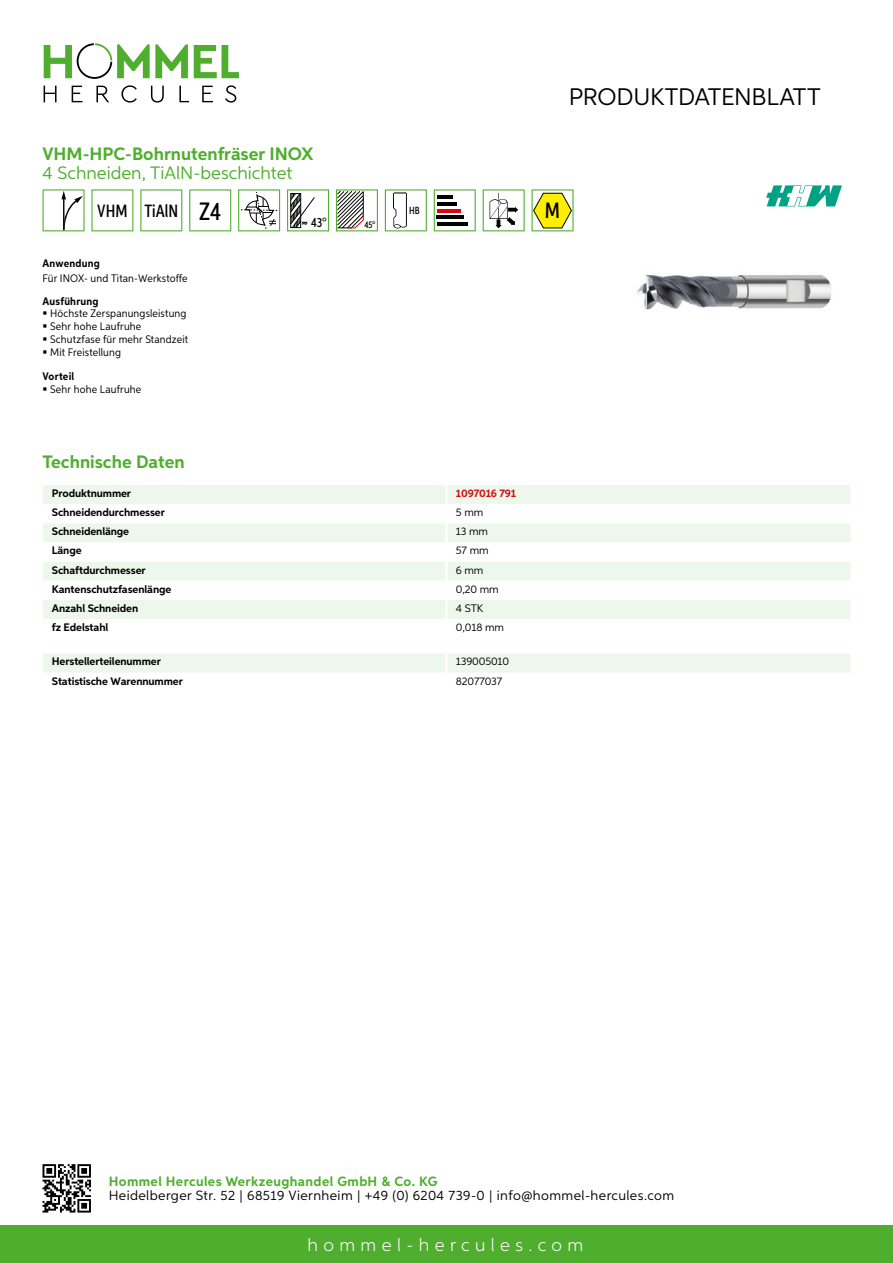
<style>
.page{position:relative;width:893px;height:1263px;background:#fff}
.page>*{position:absolute;margin:0;border:0;box-sizing:border-box;transform-origin:0 0}
.t1{font:24px "Aspira";letter-spacing:-.01em;color:#000}
.t2{font:500 22.2px "Aspira XX Nar";color:#000}
.t3{font:700 18px "Aspira";color:#50ae2f}
.t4{font:18px "Aspira";color:#50ae2f}
.t5{font:300 18px "Aspira";letter-spacing:.3em;color:#fff}
.t6{font:500 17.85px "Aspira XX Nar";color:#000}
.t7{font:13.5px "Aspira";letter-spacing:.03em;color:#000}
.t8{font:700 13.5px "Aspira";letter-spacing:.03em;color:#50ae2f}
.t9{font:500 13.35px "Aspira XX Nar";color:#000}
.t10{font:700 10.95px "Aspira";letter-spacing:-.01em;color:#000}
.t11{font:10.95px/12.8px "Aspira Nar";letter-spacing:.015em;color:#000}
.t12{font:10.95px "Aspira";letter-spacing:-.01em;color:#000}
.t13{font:700 10.95px "Aspira Nar";letter-spacing:.02em;color:#000}
.t14{font:700 10.95px "Aspira";letter-spacing:-.01em;color:#cd1013}
.t15{font:500 10.35px "Aspira XX Nar";color:#000}
.t16{font:500 9.6px "Aspira XX Nar";color:#000}
.s1{font-size:25.2px}
</style>
<div class="page">
<div style="left:0;top:1226px;width:893px;height:37px;background:#50ae2f"></div>
<svg style="left:43px;top:1164px;width:48px;height:48px"></svg>
<svg style="left:194px;top:45px;width:45px;height:33px"></svg>
<svg style="left:44px;top:43px;width:144px;height:36px"></svg>
<svg style="left:44px;top:86px;width:13px;height:16px"></svg>
<svg style="left:72px;top:86px;width:10px;height:16px"></svg>
<svg style="left:96px;top:86px;width:13px;height:16px"></svg>
<svg style="left:121px;top:85px;width:16px;height:18px"></svg>
<svg style="left:151px;top:86px;width:13px;height:17px"></svg>
<svg style="left:179px;top:86px;width:10px;height:16px"></svg>
<svg style="left:202px;top:86px;width:11px;height:16px"></svg>
<svg style="left:225px;top:85px;width:11px;height:18px"></svg>
<div style="left:43px;top:485px;width:807px;height:19px;background:#eef7eb"></div>
<svg style="left:43px;top:524px;width:807px;height:95px;fill:#eef7eb"></svg>
<hr style="left:445px;top:485px;width:3px;height:19px;background:#fff">
<hr style="left:445px;top:523px;width:3px;height:19px;background:#fff">
<hr style="left:445px;top:542px;width:3px;height:20px;background:#fff">
<hr style="left:445px;top:562px;width:3px;height:19px;background:#fff">
<hr style="left:445px;top:581px;width:3px;height:19px;background:#fff">
<hr style="left:445px;top:600px;width:3px;height:19px;background:#fff">
<div style="left:43px;top:654px;width:807px;height:18px;background:#eef7eb"></div>
<svg style="left:43px;top:189px;width:42px;height:42px"></svg>
<svg style="left:91px;top:189px;width:42px;height:42px"></svg>
<svg style="left:140px;top:189px;width:42px;height:42px"></svg>
<svg style="left:189px;top:189px;width:42px;height:42px"></svg>
<svg style="left:238px;top:189px;width:42px;height:42px"></svg>
<svg style="left:287px;top:189px;width:42px;height:42px"></svg>
<svg style="left:336px;top:189px;width:42px;height:42px"></svg>
<svg style="left:385px;top:189px;width:42px;height:42px"></svg>
<svg style="left:434px;top:189px;width:42px;height:42px"></svg>
<hr style="left:437px;top:196px;width:16px;height:3px;background:#000">
<hr style="left:437px;top:202px;width:20px;height:4px;background:#000">
<hr style="left:437px;top:209px;width:23px;height:3px;background:#e3000b">
<hr style="left:437px;top:216px;width:27px;height:3px;background:#000">
<hr style="left:437px;top:222px;width:31px;height:4px;background:#000">
<svg style="left:483px;top:189px;width:42px;height:42px"></svg>
<svg style="left:532px;top:189px;width:42px;height:42px"></svg>
<img style="left:637px;top:275px;width:194px;height:35px">
<svg style="left:766px;top:185px;width:76px;height:21px"></svg>
<h3 class="t3" style="left:43px;top:142px;width:272px">VHM-HPC-Bohrnutenfräser INOX</h3>
<h3 class="t4" style="left:43px;top:162px;width:251px">4 Schneiden, TiAlN -beschichtet</h3>
<h3 class="t6" style="left:97px;top:200px;width:125px">VHM TiAlN <span class="s1">Z4</span></h3>
<p class="t13" style="left:43px;top:257px;width:59px">Anwendung</p>
<p class="t11" style="left:43px;top:272px;width:147px">Für INOX- und Titan-Werkstoffe</p>
<p class="t13" style="left:43px;top:294px;width:58px">Ausführung</p>
<p class="t11" style="left:50px;top:307px;width:139px">Höchste Zerspanungsleistung<br>Sehr hohe Laufruhe<br>Schutzfase für mehr Standzeit<br>Mit Freistellung</p>
<p class="t13" style="left:43px;top:369px;width:33px">Vorteil</p>
<p class="t11" style="left:50px;top:382px;width:93px">Sehr hohe Laufruhe</p>
<p class="t9" style="left:311px;top:215px;width:17px">43°</p>
<p class="t16" style="left:364px;top:219px;width:13px">45°</p>
<h1 class="t1" style="left:569px;top:82px;width:253px">Produktdatenblatt</h1>
<p class="t15" style="left:409px;top:204px;width:12px">HB</p>
<h2 class="t2" style="left:545px;top:197px;width:17px">M</h2>
<h3 class="t3" style="left:43px;top:451px;width:144px">Technische Daten</h3>
<p class="t10" style="left:52px;top:486px;width:81px">Produktnummer</p>
<p class="t14" style="left:456px;top:486px;width:62px">1097016 791</p>
<p class="t10" style="left:52px;top:506px;width:115px">Schneidendurchmesser</p>
<p class="t12" style="left:456px;top:506px;width:29px">5 mm</p>
<p class="t10" style="left:52px;top:525px;width:79px">Schneidenlänge</p>
<p class="t12" style="left:456px;top:525px;width:34px">13 mm</p>
<p class="t10" style="left:52px;top:544px;width:31px">Länge</p>
<p class="t12" style="left:456px;top:544px;width:34px">57 mm</p>
<p class="t10" style="left:52px;top:563px;width:95px">Schaftdurchmesser</p>
<p class="t12" style="left:456px;top:563px;width:29px">6 mm</p>
<p class="t10" style="left:52px;top:582px;width:121px">Kantenschutzfasenlänge</p>
<p class="t12" style="left:456px;top:582px;width:44px">0,20 mm</p>
<p class="t10" style="left:52px;top:601px;width:88px">Anzahl Schneiden</p>
<p class="t12" style="left:456px;top:601px;width:23px">4 STK</p>
<p class="t10" style="left:52px;top:620px;width:58px">fz Edelstahl</p>
<p class="t12" style="left:456px;top:620px;width:50px">0,018 mm</p>
<p class="t10" style="left:52px;top:655px;width:111px">Herstellerteilenummer</p>
<p class="t12" style="left:456px;top:655px;width:55px">139005010</p>
<p class="t10" style="left:52px;top:674px;width:132px">Statistische Warennummer</p>
<p class="t12" style="left:456px;top:674px;width:48px">82077037</p>
<p class="t8" style="left:109px;top:1172px;width:330px">Hommel Hercules Werkzeughandel GmbH &amp; Co. KG</p>
<p class="t7" style="left:109px;top:1187px;width:567px">Heidelberger Str. 52 | 68519 Viernheim | +49 (0) 6204 739-0 | info@hommel-hercules.com</p>
<h3 class="t5" style="left:307px;top:1234px;width:277px">hommel-hercules.com</h3>
</div>
